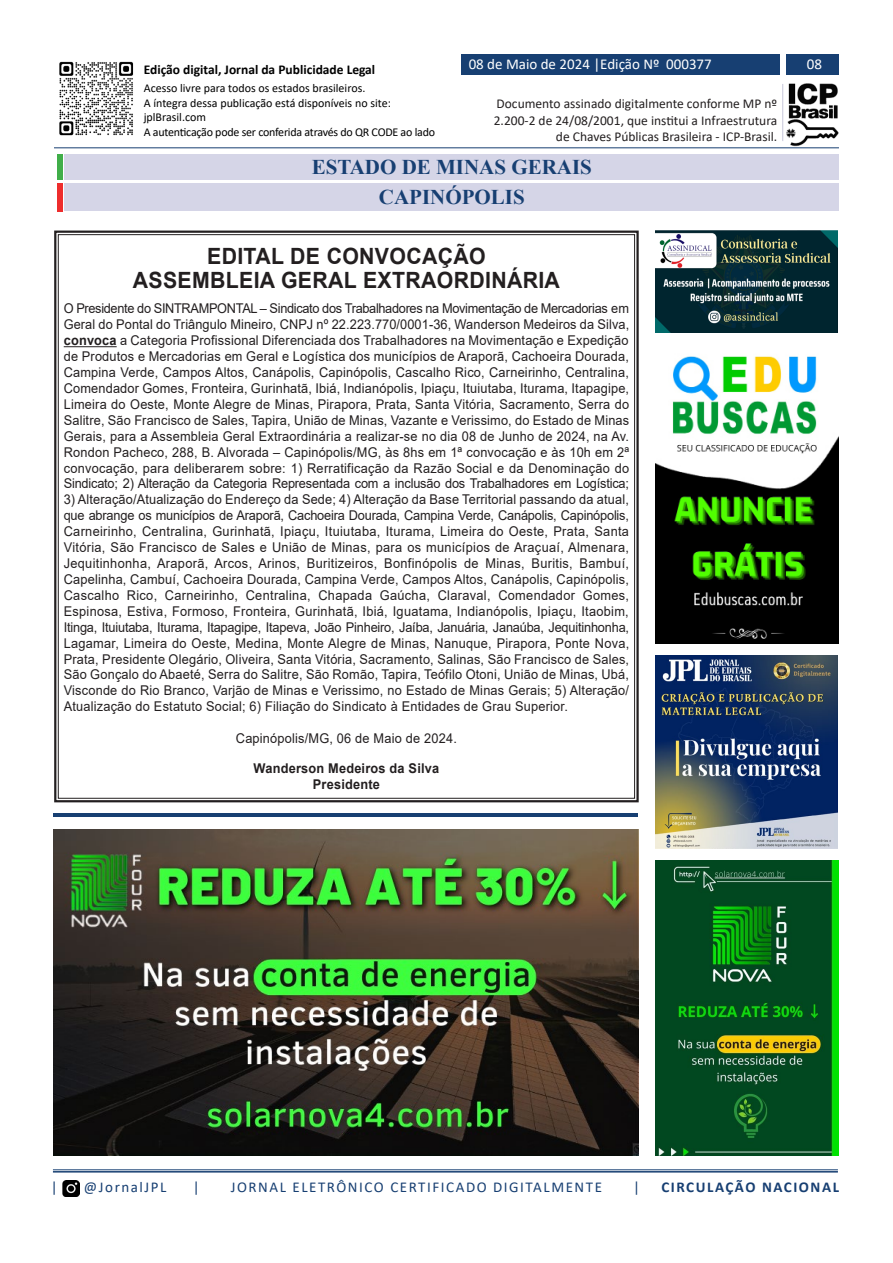
<style>
.page{position:relative;width:893px;height:1263px;background:#fff}
.page>*{position:absolute;margin:0;border:0;box-sizing:border-box;transform-origin:0 0}
.t1{font:700 22.35px/24.6px "Arial";letter-spacing:.015em;color:#231f20;text-align:center;scale:.95 1}
.t2{font:700 21px/30.5px "Times New Roman";color:#173f72;text-align:center}
.t3{font:15px "Calibri";letter-spacing:.105em;color:#173f72}
.t4{font:15px "Calibri";color:#fff}
.t5{font:700 15px "Calibri";letter-spacing:.105em;color:#173f72}
.t6{font:13.5px/15.9px "Arial";letter-spacing:.015em;color:#231f20;text-align:justify;scale:.95 1}
.t7{font:13.5px/16.2px "Calibri";color:#231f20;text-align:right}
.t8{font:700 13.5px "Calibri";color:#000}
.t9{font:700 13.5px/15.9px "Arial";letter-spacing:.015em;color:#231f20;text-align:center;scale:.95 1}
.t10{font:12px/14.4px "Calibri";color:#000}
.s1{font-weight:700}
</style>
<div class="page">
<div style="left:54px;top:231px;width:585px;height:571px;border:2px solid #231f20"></div>
<hr style="left:64px;top:346px;width:53px;height:1px;background:#231f20">
<img style="left:59px;top:61px;width:75px;height:75px">
<img style="left:783px;top:83px;width:56px;height:64px">
<hr style="left:782px;top:84px;width:1px;height:57px;background:#c7c7d9">
<div style="left:786px;top:54px;width:53px;height:21px;background:#173f72"></div>
<div style="left:461px;top:54px;width:319px;height:21px;background:#173f72"></div>
<hr style="left:54px;top:147px;width:785px;height:1px;background:#173f72">
<hr style="left:53px;top:1169px;width:785px;height:1px;background:#173f72">
<hr style="left:53px;top:1171px;width:785px;height:1px;background:#173f72">
<img style="left:62px;top:1180px;width:18px;height:16px">
<div style="left:57px;top:154px;width:6px;height:26px;background:#40ae49"></div>
<div style="left:65px;top:154px;width:774px;height:26px;background:#d5d5e7"></div>
<img style="left:655px;top:860px;width:184px;height:296px">
<img style="left:655px;top:231px;width:183px;height:101px">
<img style="left:655px;top:656px;width:183px;height:192px">
<img style="left:656px;top:356px;width:183px;height:287px">
<hr style="left:54px;top:814px;width:584px;height:3px;background:#173f72">
<div style="left:65px;top:184px;width:774px;height:27px;background:#d5d5e7"></div>
<div style="left:57px;top:184px;width:6px;height:28px;background:#ee2d2d"></div>
<img style="left:53px;top:829px;width:586px;height:326px">
<p class="t8" style="left:144px;top:60px;width:233px">Edição digital, Jornal da Publicidade Legal</p>
<p class="t10" style="left:144px;top:81px;width:293px">Acesso livre para todos os estados brasileiros.<br>A íntegra dessa publicação está disponíveis no site: jplBrasil.com<br>A autenticação pode ser conferida através do QR CODE ao lado</p>
<p class="t4" style="left:469px;top:54px;width:245px">08 de Maio de 2024 |Edição Nº 000377</p>
<p class="t4" style="left:807px;top:54px;width:17px">08</p>
<p class="t7" style="left:494px;top:95px;width:285px">Documento assinado digitalmente conforme MP nº<br>2.200-2 de 24/08/2001, que institui a Infraestrutura de Chaves Públicas Brasileira - ICP-Brasil.</p>
<h2 class="t2" style="left:312px;top:151px;width:282px">ESTADO DE MINAS GERAIS<br>CAPINÓPOLIS</h2>
<h1 class="t1" style="left:133px;top:244px;width:451px">EDITAL DE CONVOCAÇÃO<br>ASSEMBLEIA GERAL EXTRAORDINÁRIA</h1>
<p class="t6" style="left:64px;top:301px;width:597px">O Presidente do SINTRAMPONTAL – Sindicato dos Trabalhadores na Movimentação de Mercadorias em Geral do Pontal do Triângulo Mineiro, CNPJ nº 22.223.770/0001-36, Wanderson Medeiros da Silva, <span class="s1">convoca</span> a Categoria Profissional Diferenciada dos Trabalhadores na Movimentação e Expedição de Produtos e Mercadorias em Geral e Logística dos municípios de Araporã, Cachoeira Dourada, Campina Verde, Campos Altos, Canápolis, Capinópolis, Cascalho Rico, Carneirinho, Centralina, Comendador Gomes, Fronteira, Gurinhatã, Ibiá, Indianópolis, Ipiaçu, Ituiutaba, Iturama, Itapagipe, Limeira do Oeste, Monte Alegre de Minas, Pirapora, Prata, Santa Vitória, Sacramento, Serra do Salitre, São Francisco de Sales, Tapira, União de Minas, Vazante e Verissimo, do Estado de Minas Gerais, para a Assembleia Geral Extraordinária a realizar-se no dia 08 de Junho de 2024, na Av.<br>Rondon Pacheco, 288, B. Alvorada – Capinópolis/MG, às 8hs em 1ª convocação e às 10h em 2ª convocação, para deliberarem sobre: 1) Rerratificação da Razão Social e da Denominação do Sindicato; 2) Alteração da Categoria Representada com a inclusão dos Trabalhadores em Logística;</p>
<p class="t6" style="left:64px;top:492px;width:597px">3) Alteração/Atualização do Endereço da Sede; 4) Alteração da Base Territorial passando da atual, que abrange os municípios de Araporã, Cachoeira Dourada, Campina Verde, Canápolis, Capinópolis, Carneirinho, Centralina, Gurinhatã, Ipiaçu, Ituiutaba, Iturama, Limeira do Oeste, Prata, Santa Vitória, São Francisco de Sales e União de Minas, para os municípios de Araçuaí, Almenara, Jequitinhonha, Araporã, Arcos, Arinos, Buritizeiros, Bonfinópolis de Minas, Buritis, Bambuí, Capelinha, Cambuí, Cachoeira Dourada, Campina Verde, Campos Altos, Canápolis, Capinópolis, Cascalho Rico, Carneirinho, Centralina, Chapada Gaúcha, Claraval, Comendador Gomes, Espinosa, Estiva, Formoso, Fronteira, Gurinhatã, Ibiá, Iguatama, Indianópolis, Ipiaçu, Itaobim, Itinga, Ituiutaba, Iturama, Itapagipe, Itapeva, João Pinheiro, Jaíba, Januária, Janaúba, Jequitinhonha, Lagamar, Limeira do Oeste, Medina, Monte Alegre de Minas, Nanuque, Pirapora, Ponte Nova, Prata, Presidente Olegário, Oliveira, Santa Vitória, Sacramento, Salinas, São Francisco de Sales, São Gonçalo do Abaeté, Serra do Salitre, São Romão, Tapira, Teófilo Otoni, União de Minas, Ubá, Visconde do Rio Branco, Varjão de Minas e Verissimo, no Estado de Minas Gerais; 5) Alteração/ Atualização do Estatuto Social; 6) Filiação do Sindicato à Entidades de Grau Superior.</p>
<p class="t6" style="left:236px;top:730px;width:234px">Capinópolis/MG, 06 de Maio de 2024.</p>
<p class="t9" style="left:254px;top:760px;width:197px">Wanderson Medeiros da Silva<br>Presidente</p>
<p class="t3" style="left:51px;top:1177px;width:8px">|</p>
<p class="t3" style="left:84px;top:1177px;width:84px">@JornalJPL</p>
<p class="t3" style="left:193px;top:1177px;width:8px">|</p>
<p class="t3" style="left:231px;top:1177px;width:373px">JORNAL ELETRÔNICO CERTIFICADO DIGITALMENTE</p>
<p class="t3" style="left:633px;top:1177px;width:8px">|</p>
<p class="t5" style="left:661px;top:1177px;width:179px">CIRCULAÇÃO NACIONAL</p>
</div>
